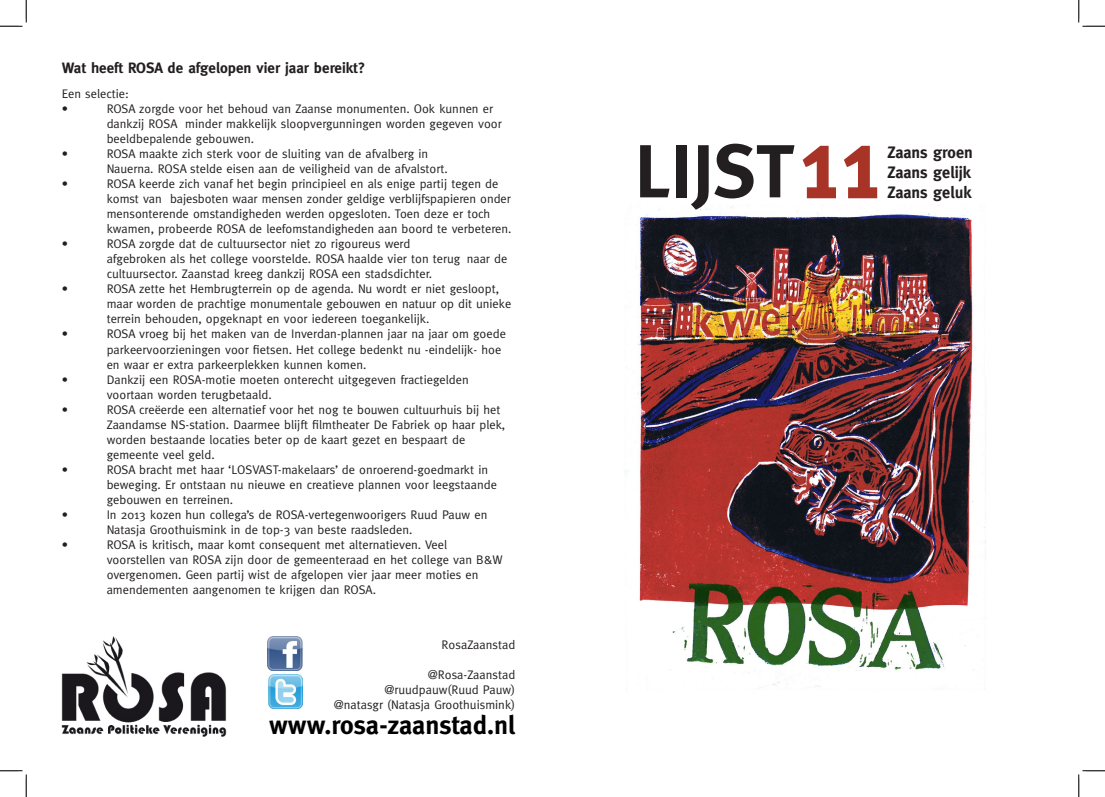
<style>
.page{position:relative;width:1105px;height:797px;background:#fff}
.page>*{position:absolute;margin:0;border:0;box-sizing:border-box;transform-origin:0 0}
.t1{font:700 100.5px "Meta";color:#a83427;scale:.91 1}
.t2{font:700 75px "Meta";color:#231f20}
.t3{font:700 26.25px "Meta";color:#000}
.t4{font:700 16.62px "Meta";color:#231f20}
.t5{font:700 15px "Meta";color:#231f20}
.t6{font:12.5px/15px "Meta";color:#231f20}
</style>
<div class="page">
<img style="left:625px;top:205px;width:361px;height:483px">
<img style="left:61px;top:636px;width:166px;height:101px">
<img style="left:268px;top:636px;width:35px;height:34px">
<img style="left:268px;top:674px;width:35px;height:34px">
<svg style="left:0;top:0;width:27px;height:27px"></svg>
<svg style="left:0;top:770px;width:27px;height:27px"></svg>
<svg style="left:1078px;top:0;width:27px;height:27px"></svg>
<svg style="left:1078px;top:770px;width:27px;height:27px"></svg>
<p class="t5" style="left:62px;top:59px;width:305px">Wat heeft ROSA de afgelopen vier jaar bereikt?</p>
<p class="t6" style="left:62px;top:86px;width:69px">Een selectie:</p>
<p class="t6" style="left:62px;top:101px;width:8px">•</p>
<p class="t6" style="left:107px;top:101px;width:396px">ROSA zorgde voor het behoud van Zaanse monumenten. Ook kunnen er dankzij ROSA minder makkelijk sloopvergunningen worden gegeven voor beeldbepalende gebouwen.</p>
<p class="t6" style="left:62px;top:146px;width:8px">•</p>
<p class="t6" style="left:107px;top:146px;width:323px">ROSA maakte zich sterk voor de sluiting van de afvalberg in</p>
<p class="t6" style="left:107px;top:161px;width:343px">Nauerna. ROSA stelde eisen aan de veiligheid van de afvalstort.</p>
<p class="t6" style="left:62px;top:176px;width:8px">•</p>
<p class="t6" style="left:107px;top:176px;width:406px">ROSA keerde zich vanaf het begin principieel en als enige partij tegen de komst van bajesboten waar mensen zonder geldige verblijfspapieren onder mensonterende omstandigheden werden opgesloten. Toen deze er toch kwamen, probeerde ROSA de leefomstandigheden aan boord te verbeteren.</p>
<p class="t6" style="left:62px;top:236px;width:8px">•</p>
<p class="t6" style="left:107px;top:236px;width:305px">ROSA zorgde dat de cultuursector niet zo rigoureus werd</p>
<p class="t6" style="left:107px;top:251px;width:402px">afgebroken als het college voorstelde. ROSA haalde vier ton terug naar de cultuursector. Zaanstad kreeg dankzij ROSA een stadsdichter.</p>
<p class="t6" style="left:62px;top:281px;width:8px">•</p>
<p class="t6" style="left:107px;top:281px;width:406px">ROSA zette het Hembrugterrein op de agenda. Nu wordt er niet gesloopt, maar worden de prachtige monumentale gebouwen en natuur op dit unieke terrein behouden, opgeknapt en voor iedereen toegankelijk.</p>
<p class="t6" style="left:62px;top:326px;width:8px">•</p>
<p class="t6" style="left:107px;top:326px;width:401px">ROSA vroeg bij het maken van de Inverdan-plannen jaar na jaar om goede parkeervoorzieningen voor fietsen. Het college bedenkt nu -eindelijk- hoe en waar er extra parkeerplekken kunnen komen.</p>
<p class="t6" style="left:62px;top:371px;width:8px">•</p>
<p class="t6" style="left:107px;top:371px;width:364px">Dankzij een ROSA-motie moeten onterecht uitgegeven fractiegelden</p>
<p class="t6" style="left:107px;top:386px;width:167px">voortaan worden terugbetaald.</p>
<p class="t6" style="left:62px;top:401px;width:8px">•</p>
<p class="t6" style="left:107px;top:401px;width:400px">ROSA creëerde een alternatief voor het nog te bouwen cultuurhuis bij het Zaandamse NS-station. Daarmee blijft filmtheater De Fabriek op haar plek, worden bestaande locaties beter op de kaart gezet en bespaart de gemeente veel geld.</p>
<p class="t6" style="left:62px;top:461px;width:8px">•</p>
<p class="t6" style="left:107px;top:461px;width:392px">ROSA bracht met haar ‘LOSVAST-makelaars’ de onroerend-goedmarkt in beweging. Er ontstaan nu nieuwe en creatieve plannen voor leegstaande gebouwen en terreinen.</p>
<p class="t6" style="left:62px;top:506px;width:8px">•</p>
<p class="t6" style="left:107px;top:506px;width:382px">In 2013 kozen hun collega’s de ROSA-vertegenwoorigers Ruud Pauw en<br>Natasja Groothuismink in de top-3 van beste raadsleden.</p>
<p class="t6" style="left:62px;top:536px;width:8px">•</p>
<p class="t6" style="left:107px;top:536px;width:342px">ROSA is kritisch, maar komt consequent met alternatieven. Veel</p>
<p class="t6" style="left:107px;top:551px;width:397px">voorstellen van ROSA zijn door de gemeenteraad en het college van B&amp;W overgenomen. Geen partij wist de afgelopen vier jaar meer moties en</p>
<p class="t6" style="left:107px;top:581px;width:271px">amendementen aangenomen te krijgen dan ROSA.</p>
<p class="t6" style="left:442px;top:637px;width:75px">RosaZaanstad</p>
<p class="t6" style="left:428px;top:667px;width:89px">@Rosa-Zaanstad</p>
<p class="t6" style="left:385px;top:682px;width:132px">@ruudpauw(Ruud Pauw)</p>
<p class="t6" style="left:334px;top:697px;width:183px">@natasgr (Natasja Groothuismink)</p>
<p class="t3" style="left:269px;top:710px;width:248px">www.rosa-zaanstad.nl</p>
<p class="t2" style="left:635px;top:128px;width:161px">LIJST</p>
<p class="t1" style="left:798px;top:105px;width:92px">11</p>
<p class="t4" style="left:887px;top:143px;width:87px">Zaans groen</p>
<p class="t4" style="left:887px;top:162px;width:85px">Zaans gelijk</p>
<p class="t4" style="left:887px;top:182px;width:86px">Zaans geluk</p>
</div>
